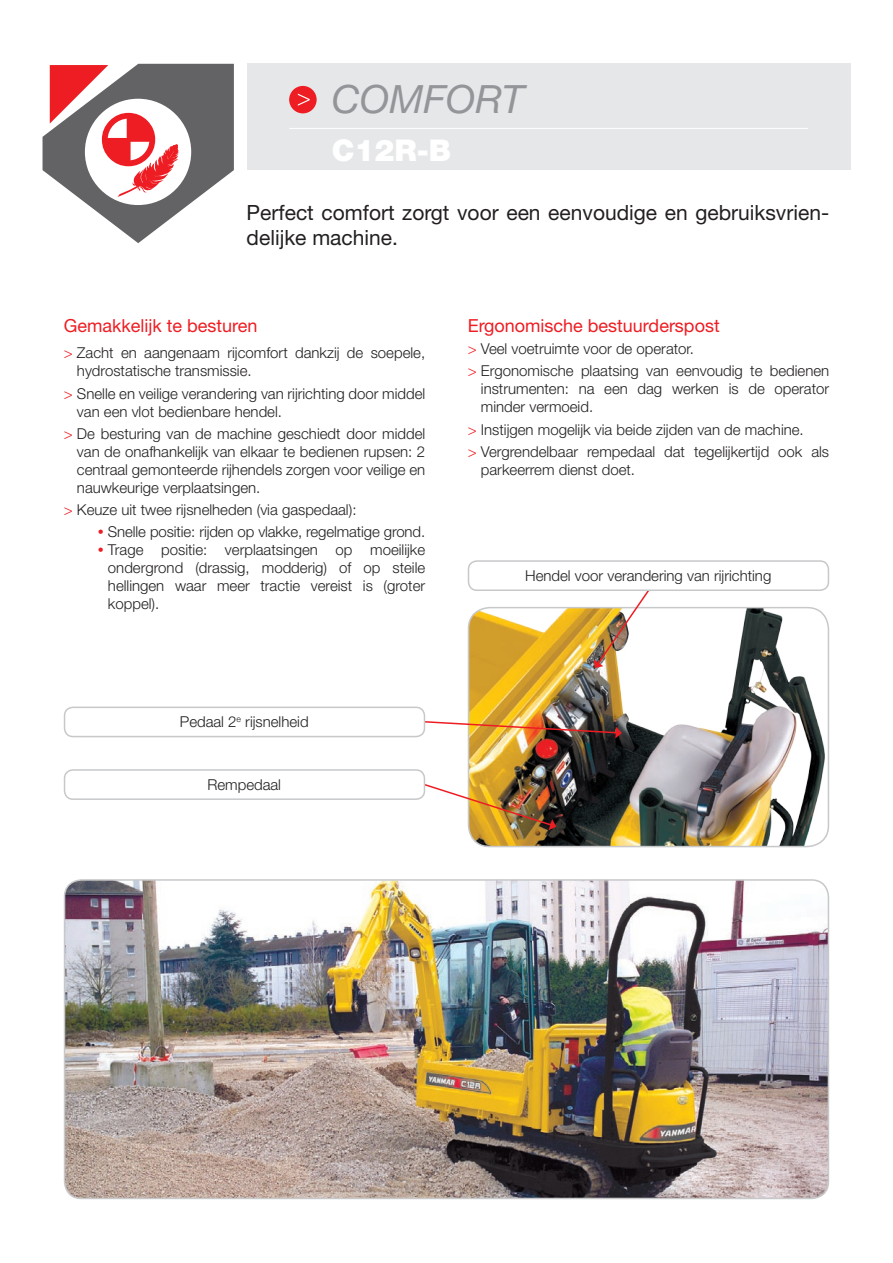
<style>
.page{position:relative;width:893px;height:1263px;background:#fff}
.page>*{position:absolute;margin:0;border:0;box-sizing:border-box;transform-origin:0 0}
.t1{font:italic 39px "Helvetica Neue LT Std";color:#939598}
.t2{font:900 30px "Helvetica Neue LT Std";color:#fff}
.t3{font:21px/25.2px "Helvetica Neue LT Std";color:#231f20}
.t4{font:18px "Helvetica Neue LT Std";color:#ee1d23}
.t5{font:300 15px/18px "Helvetica Neue LT Std";color:#231f20}
.s1{color:#ee1d23}
.s2{font-size:12px;color:#ee1d23}
</style>
<div class="page">
<div style="left:247px;top:64px;width:603px;height:106px;background:#e6e7e9"></div>
<svg style="left:43px;top:64px;width:191px;height:179px"></svg>
<div style="left:289px;top:86px;width:28px;height:27px;background:#ee1d23;border-radius:50%"></div>
<svg style="left:298px;top:94px;width:12px;height:12px"></svg>
<hr style="left:289px;top:128px;width:519px;height:1px;background:#fff">
<img style="left:63px;top:879px;width:767px;height:319px">
<img style="left:467px;top:668px;width:363px;height:178px">
<svg style="left:467px;top:560px;width:363px;height:108px"></svg>
<img style="left:63px;top:706px;width:559px;height:32px">
<svg style="left:63px;top:768px;width:493px;height:62px"></svg>
<h1 class="t1" style="left:332px;top:76px;width:194px">COMFORT</h1>
<h2 class="t2" style="left:332px;top:132px;width:121px">C12R-B</h2>
<h3 class="t3" style="left:247px;top:199px;width:584px">Perfect comfort zorgt voor een eenvoudige en gebruiksvrien&shy;delijke machine.</h3>
<p class="t4" style="left:64px;top:315px;width:195px">Gemakkelijk te besturen</p>
<p class="t5" style="left:77px;top:344px;width:350px;text-indent:-13px"><span class="s1">&gt;</span> Zacht en aangenaam rijcomfort dankzij de soepele, hydrostatische transmissie.</p>
<p class="t5" style="left:77px;top:384px;width:350px;text-indent:-13px"><span class="s1">&gt;</span> Snelle en veilige verandering van rijrichting door middel van een vlot bedienbare hendel.</p>
<p class="t5" style="left:77px;top:424px;width:350px;text-align:justify;text-indent:-13px"><span class="s1">&gt;</span> De besturing van de machine geschiedt door middel van de onafhankelijk van elkaar te bedienen rupsen: 2 centraal gemonteerde rijhendels zorgen voor veilige en nauwkeurige verplaatsingen.</p>
<p class="t5" style="left:64px;top:500px;width:294px"><span class="s1">&gt;</span> Keuze uit twee rijsnelheden (via gaspedaal):</p>
<p class="t5" style="left:98px;top:523px;width:329px"><span class="s2">•</span> Snelle positie: rijden op vlakke, regelmatige grond.</p>
<p class="t5" style="left:108px;top:541px;width:319px;text-align:justify;text-indent:-10px"><span class="s2">•</span> Trage positie: verplaatsingen op moeilijke ondergrond (drassig, modderig) of op steile hellingen waar meer tractie vereist is (groter koppel).</p>
<p class="t5" style="left:180px;top:713px;width:130px">Pedaal 2<sup>e</sup> rijsnelheid</p>
<p class="t5" style="left:207px;top:775px;width:75px">Rempedaal</p>
<p class="t4" style="left:468px;top:315px;width:253px">Ergonomische bestuurderspost</p>
<p class="t5" style="left:468px;top:337px;width:363px;line-height:22.2px"><span class="s1">&gt;</span> Veel voetruimte voor de operator.<br><span class="s1">&gt;</span> Ergonomische plaatsing van eenvoudig te bedienen</p>
<p class="t5" style="left:481px;top:380px;width:350px">instrumenten: na een dag werken is de operator minder vermoeid.</p>
<p class="t5" style="left:468px;top:418px;width:363px;line-height:22.2px"><span class="s1">&gt;</span> Instijgen mogelijk via beide zijden van de machine.<br><span class="s1">&gt;</span> Vergrendelbaar rempedaal dat tegelijkertijd ook als</p>
<p class="t5" style="left:481px;top:460px;width:156px">parkeerrem dienst doet.</p>
<p class="t5" style="left:525px;top:566px;width:248px">Hendel voor verandering van rijrichting</p>
</div>
